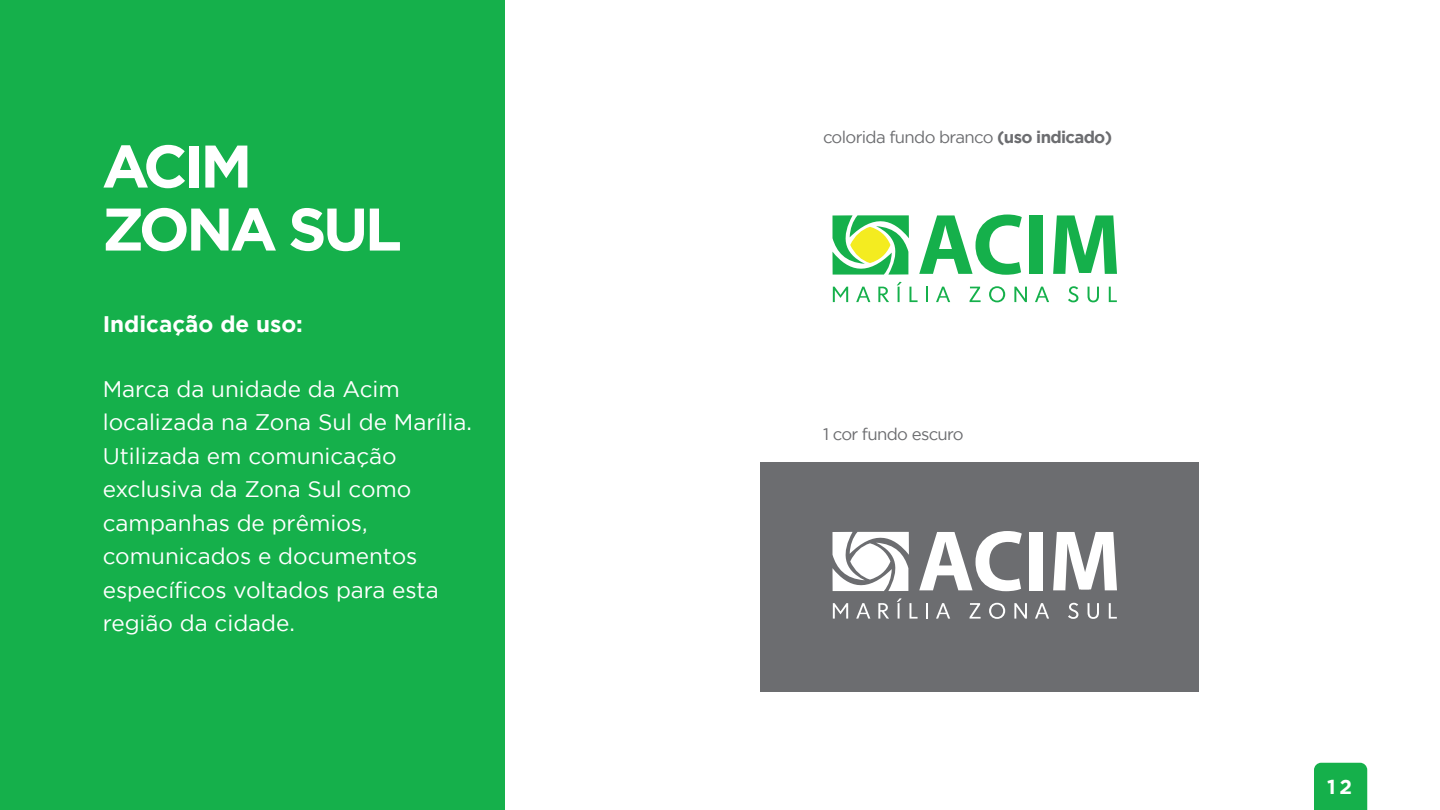
<style>
.page{position:relative;width:1440px;height:810px;background:#fff}
.page>*{position:absolute;margin:0;border:0;box-sizing:border-box;transform-origin:0 0}
.t1{font:700 60px/63px "Gotham";letter-spacing:-.06em;color:#fff}
.t2{font:22.5px/33.5px "Gotham";color:#fff}
.t3{font:700 22.5px "Gotham";color:#fff}
.t4{font:700 20.25px "Gotham";color:#fff}
.t5{font:16.73px "Gotham";letter-spacing:-.04em;color:#6c6d70}
.s1{font-weight:700}
</style>
<div class="page">
<div style="left:0;top:0;width:505px;height:810px;background:#15b04b"></div>
<div style="left:1314px;top:763px;width:53px;height:47px;background:#15b04b"></div>
<svg style="left:919px;top:215px;width:103px;height:60px"></svg>
<div style="left:1030px;top:215px;width:13px;height:59px;background:#15b04b"></div>
<svg style="left:1053px;top:215px;width:64px;height:59px"></svg>
<svg style="left:832px;top:215px;width:77px;height:60px"></svg>
<svg style="left:850px;top:227px;width:40px;height:36px"></svg>
<svg style="left:833px;top:287px;width:15px;height:15px"></svg>
<svg style="left:856px;top:287px;width:14px;height:15px"></svg>
<svg style="left:878px;top:287px;width:11px;height:15px"></svg>
<svg style="left:897px;top:282px;width:5px;height:20px"></svg>
<svg style="left:909px;top:287px;width:9px;height:15px"></svg>
<svg style="left:926px;top:287px;width:2px;height:15px"></svg>
<svg style="left:936px;top:287px;width:14px;height:15px"></svg>
<svg style="left:970px;top:287px;width:11px;height:15px"></svg>
<svg style="left:989px;top:286px;width:16px;height:16px"></svg>
<svg style="left:1014px;top:287px;width:13px;height:15px"></svg>
<svg style="left:1035px;top:287px;width:14px;height:15px"></svg>
<svg style="left:1068px;top:286px;width:10px;height:16px"></svg>
<svg style="left:1088px;top:287px;width:11px;height:15px"></svg>
<svg style="left:1109px;top:287px;width:8px;height:15px"></svg>
<div style="left:760px;top:462px;width:439px;height:230px;background:#6c6d70"></div>
<div style="left:1030px;top:532px;width:13px;height:58px;background:#fff"></div>
<svg style="left:1053px;top:532px;width:64px;height:58px"></svg>
<svg style="left:832px;top:531px;width:195px;height:88px"></svg>
<svg style="left:1035px;top:603px;width:14px;height:16px"></svg>
<svg style="left:1068px;top:603px;width:10px;height:16px"></svg>
<svg style="left:1088px;top:603px;width:11px;height:16px"></svg>
<svg style="left:1109px;top:603px;width:8px;height:16px"></svg>
<h1 class="t1" style="left:102px;top:133px;width:301px">ACIM<br>ZONA SUL</h1>
<p class="t3" style="left:103px;top:311px;width:202px">Indicação de uso:</p>
<p class="t2" style="left:103px;top:372px;width:371px">Marca da unidade da Acim localizada na Zona Sul de Marília.<br>Utilizada em comunicação exclusiva da Zona Sul como campanhas de prêmios, comunicados e documentos específicos voltados para esta região da cidade.</p>
<p class="t5" style="left:823px;top:128px;width:291px">colorida fundo branco <span class="s1">(uso indicado)</span></p>
<p class="t5" style="left:823px;top:425px;width:142px">1 cor fundo escuro</p>
<p class="t4" style="left:1327px;top:775px;width:26px">12</p>
</div>
